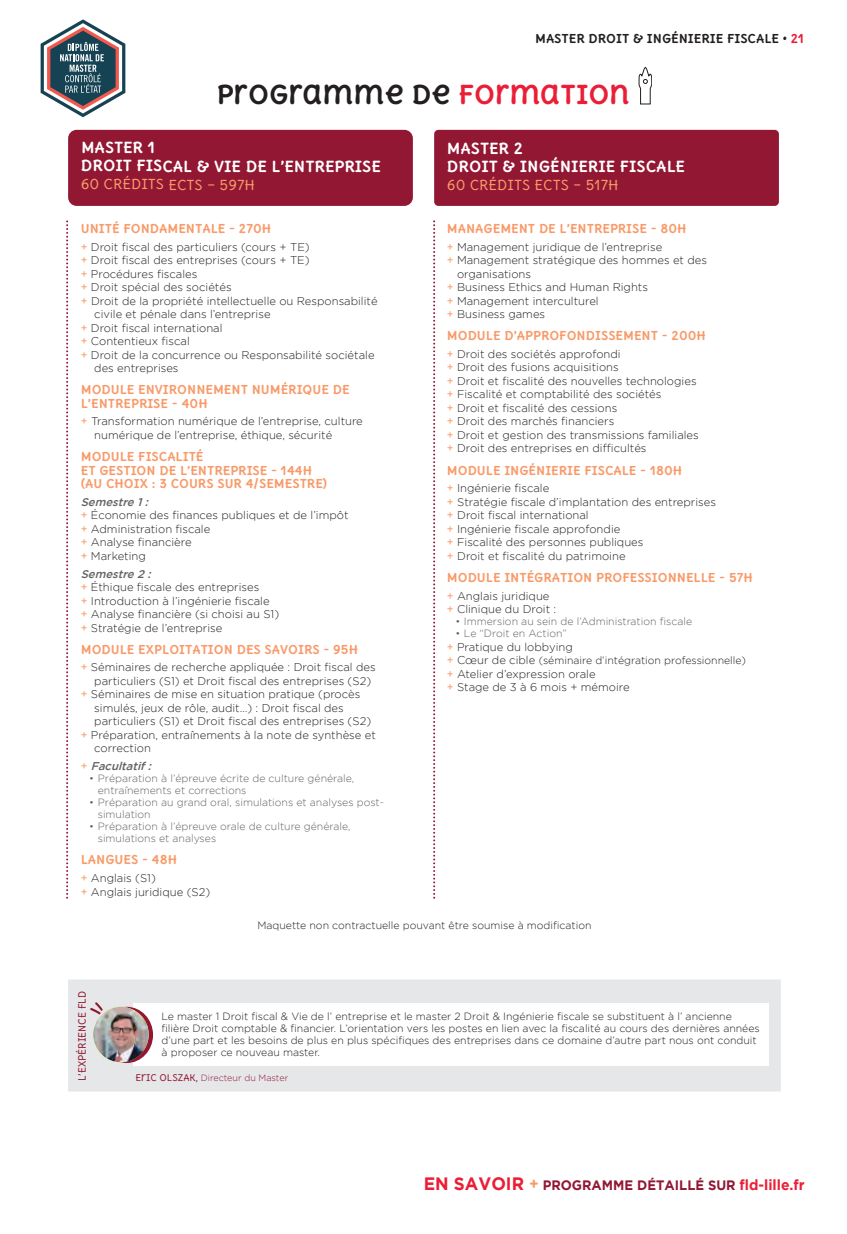
<style>
.page{position:relative;width:847px;height:1234px;background:#fff}
.page>*{position:absolute;margin:0;border:0;box-sizing:border-box;transform-origin:0 0}
.t1{font:700 25.5px "Delius Unicase";color:#231f20}
.t2{font:700 15px/18.5px "Delius Unicase";letter-spacing:-.005em;color:#fff}
.t3{font:700 13.65px "Gotham";color:#911733;scale:.96 1}
.t4{font:13.5px "Delius Unicase";letter-spacing:-.005em;color:#f89a69}
.t5{font:700 12px/13.5px "Delius Unicase";color:#f89a69}
.t6{font:700 12px "Delius Unicase";color:#231f20}
.t7{font:300 11.25px/13.5px "Gotham";color:#231f20}
.t8{font:italic 500 11.25px "Gotham";color:#636366}
.t9{font:300 10.5px/12px "Gotham";color:#231f20}
.t10{font:300 10.5px/12px "Gotham";color:#636366}
.t11{font:9.9px "Delius Unicase";color:#911733;scale:.95 1}
.t12{font:300 9px "Gotham";color:#911733}
.s1{color:#ea1f37}
.s2{font-family:"Delius Unicase";font-weight:400;color:#f89a69}
.s3{font-weight:500;font-style:italic;color:#636366}
.s4{font-family:"Delius Unicase";font-weight:400;font-style:normal;color:#f89a69}
.s5{font-family:"Delius Unicase";font-weight:400;font-size:11.25px;color:#f89a69}
.s6{font-size:11.25px}
.s7{font-family:"Delius Unicase";font-weight:400}
.s8{font-size:18px;color:#ea1f37}
.s9{font-family:"Delius Unicase";font-size:16.95px;color:#f89a69}
.s10{font-size:14.55px;color:#ea1f37}
</style>
<div class="page">
<svg style="left:41px;top:19px;width:84px;height:98px"></svg>
<svg style="left:638px;top:67px;width:13px;height:37px"></svg>
<div style="left:68px;top:130px;width:344px;height:76px;background:#911733;border-radius:9px"></div>
<div style="left:434px;top:130px;width:344px;height:76px;background:#911733;border-radius:4px"></div>
<svg style="left:66px;top:220px;width:2px;height:678px"></svg>
<svg style="left:433px;top:220px;width:2px;height:678px"></svg>
<div style="left:68px;top:979px;width:712px;height:112px;background:#e6e7e9"></div>
<div style="left:134px;top:1003px;width:634px;height:62px;background:#fff"></div>
<svg style="left:89px;top:1001px;width:14px;height:13px"></svg>
<svg style="left:100px;top:1006px;width:53px;height:56px"></svg>
<img style="left:93px;top:1006px;width:56px;height:55px;border-radius:28px">
<p class="t6" style="left:535px;top:30px;width:271px">MASTER DROIT &amp; INGÉNIERIE FISCALE • <span class="s1">21</span></p>
<h1 class="t1" style="left:217px;top:78px;width:414px">PROGRAMME DE <span class="s1">FORMATION</span></h1>
<h2 class="t2" style="left:81px;top:138px;width:301px">MASTER 1<br>DROIT FISCAL &amp; VIE DE L’ENTREPRISE</h2>
<p class="t4" style="left:81px;top:176px;width:176px">60 CRÉDITS ECTS – 597H</p>
<h2 class="t2" style="left:446px;top:139px;width:239px;line-height:18px">MASTER 2<br>DROIT &amp; INGÉNIERIE FISCALE</h2>
<p class="t4" style="left:446px;top:176px;width:173px">60 CRÉDITS ECTS – 517H</p>
<p class="t5" style="left:81px;top:221px;width:192px">UNITÉ FONDAMENTALE - 270H</p>
<p class="t7" style="left:81px;top:240px;width:230px"><span class="s2">+</span> Droit fiscal des particuliers (cours + TE)</p>
<p class="t7" style="left:81px;top:253px;width:230px"><span class="s2">+</span> Droit fiscal des entreprises (cours + TE)</p>
<p class="t7" style="left:81px;top:267px;width:118px"><span class="s2">+</span> Procédures fiscales</p>
<p class="t7" style="left:81px;top:280px;width:152px"><span class="s2">+</span> Droit spécial des sociétés</p>
<p class="t7" style="left:81px;top:294px;width:298px"><span class="s2">+</span> Droit de la propriété intellectuelle ou Responsabilité</p>
<p class="t7" style="left:94px;top:307px;width:178px">civile et pénale dans l’entreprise</p>
<p class="t7" style="left:81px;top:321px;width:143px"><span class="s2">+</span> Droit fiscal international</p>
<p class="t7" style="left:81px;top:334px;width:110px"><span class="s2">+</span> Contentieux fiscal</p>
<p class="t7" style="left:81px;top:348px;width:295px"><span class="s2">+</span> Droit de la concurrence ou Responsabilité sociétale</p>
<p class="t7" style="left:94px;top:361px;width:86px">des entreprises</p>
<p class="t5" style="left:81px;top:382px;width:270px">MODULE ENVIRONNEMENT NUMÉRIQUE DE<br>L’ENTREPRISE - 40H</p>
<p class="t7" style="left:94px;top:414px;width:270px;text-indent:-14px"><span class="s2">+</span> Transformation numérique de l’entreprise, culture numérique de l’entreprise, éthique, sécurité</p>
<p class="t5" style="left:81px;top:449px;width:248px">MODULE FISCALITÉ<br>ET GESTION DE L’ENTREPRISE - 144H (AU CHOIX : 3 COURS SUR 4/SEMESTRE)</p>
<p class="t7" style="left:81px;top:495px;width:269px"><span class="s3">Semestre 1:<br></span><span class="s2">+</span> Économie des finances publiques et de l’impôt <span class="s2">+</span> Administration fiscale<br><span class="s2">+</span> Analyse financière<br><span class="s2">+</span> Marketing</p>
<p class="t7" style="left:81px;top:566px;width:200px"><span class="s3">Semestre 2 :<br></span><span class="s2">+</span> Éthique fiscale des entreprises<br><span class="s2">+</span> Introduction à l’ingénierie fiscale <span class="s2">+</span> Analyse financière (si choisi au S1) <span class="s2">+</span> Stratégie de l’entreprise</p>
<p class="t5" style="left:81px;top:642px;width:278px">MODULE EXPLOITATION DES SAVOIRS - 95H</p>
<p class="t7" style="left:81px;top:660px;width:296px"><span class="s2">+</span> Séminaires de recherche appliquée : Droit fiscal des</p>
<p class="t7" style="left:94px;top:674px;width:278px">particuliers (S1) et Droit fiscal des entreprises (S2)</p>
<p class="t7" style="left:81px;top:687px;width:281px"><span class="s2">+</span> Séminaires de mise en situation pratique (procès</p>
<p class="t7" style="left:94px;top:701px;width:251px">simulés, jeux de rôle, audit…) : Droit fiscal des</p>
<p class="t7" style="left:94px;top:714px;width:278px">particuliers (S1) et Droit fiscal des entreprises (S2)</p>
<p class="t7" style="left:81px;top:728px;width:296px"><span class="s2">+</span> Préparation, entraînements à la note de synthèse et</p>
<p class="t7" style="left:94px;top:741px;width:58px">correction</p>
<p class="t8" style="left:81px;top:759px;width:75px"><span class="s4">+</span> Facultatif:</p>
<p class="t10" style="left:98px;top:772px;width:258px;text-indent:-9px">• Préparation à l’épreuve écrite de culture générale, entraînements et corrections</p>
<p class="t10" style="left:98px;top:796px;width:287px;text-indent:-9px">• Préparation au grand oral, simulations et analyses post&shy;simulation</p>
<p class="t10" style="left:98px;top:820px;width:254px;text-indent:-9px">• Préparation à l’épreuve orale de culture générale, simulations et analyses</p>
<p class="t5" style="left:81px;top:852px;width:98px">LANGUES - 48H</p>
<p class="t7" style="left:81px;top:871px;width:131px"><span class="s2">+</span> Anglais (S1)<br><span class="s2">+</span> Anglais juridique (S2)</p>
<p class="t5" style="left:446px;top:221px;width:241px">MANAGEMENT DE L’ENTREPRISE - 80H</p>
<p class="t7" style="left:446px;top:240px;width:217px"><span class="s2">+</span> Management juridique de l’entreprise</p>
<p class="t7" style="left:446px;top:253px;width:261px"><span class="s2">+</span> Management stratégique des hommes et des</p>
<p class="t7" style="left:457px;top:267px;width:75px">organisations</p>
<p class="t7" style="left:446px;top:280px;width:202px"><span class="s2">+</span> Business Ethics and Human Rights</p>
<p class="t7" style="left:446px;top:294px;width:153px"><span class="s2">+</span> Management interculturel</p>
<p class="t7" style="left:446px;top:307px;width:100px"><span class="s2">+</span> Business games</p>
<p class="t5" style="left:446px;top:328px;width:260px">MODULE D’APPROFONDISSEMENT - 200H</p>
<p class="t7" style="left:446px;top:347px;width:253px"><span class="s2">+</span> Droit des sociétés approfondi<br><span class="s2">+</span> Droit des fusions acquisitions<br><span class="s2">+</span> Droit et fiscalité des nouvelles technologies <span class="s2">+</span> Fiscalité et comptabilité des sociétés<br><span class="s2">+</span> Droit et fiscalité des cessions<br><span class="s2">+</span> Droit des marchés financiers<br><span class="s2">+</span> Droit et gestion des transmissions familiales <span class="s2">+</span> Droit des entreprises en difficultés</p>
<p class="t5" style="left:446px;top:463px;width:237px">MODULE INGÉNIERIE FISCALE - 180H</p>
<p class="t7" style="left:446px;top:481px;width:270px"><span class="s2">+</span> Ingénierie fiscale<br><span class="s2">+</span> Stratégie fiscale d’implantation des entreprises <span class="s2">+</span> Droit fiscal international<br><span class="s2">+</span> Ingénierie fiscale approfondie<br><span class="s2">+</span> Fiscalité des personnes publiques<br><span class="s2">+</span> Droit et fiscalité du patrimoine</p>
<p class="t5" style="left:446px;top:570px;width:307px">MODULE INTÉGRATION PROFESSIONNELLE - 57H</p>
<p class="t7" style="left:446px;top:588px;width:111px"><span class="s2">+</span> Anglais juridique <span class="s2">+</span> Clinique du Droit :</p>
<p class="t10" style="left:455px;top:615px;width:238px">• Immersion au sein de l’Administration fiscale</p>
<p class="t10" style="left:455px;top:627px;width:113px">• Le “Droit en Action”</p>
<p class="t7" style="left:446px;top:639px;width:127px"><span class="s2">+</span> Pratique du lobbying</p>
<p class="t9" style="left:446px;top:654px;width:300px"><span class="s5">+</span> <span class="s6">Cœur de cible</span> (séminaire d’intégration professionnelle)</p>
<p class="t7" style="left:446px;top:666px;width:184px"><span class="s2">+</span> Atelier d’expression orale<br><span class="s2">+</span> Stage de 3 à 6 mois + mémoire</p>
<p class="t11" style="left:76px;top:1081px;width:97px;rotate:-90deg">L’EXPÉRIENCE FLD</p>
<p class="t9" style="left:257px;top:919px;width:335px">Maquette non contractuelle pouvant être soumise à modification</p>
<p class="t9" style="left:161px;top:1009px;width:599px">Le master 1 Droit fiscal &amp; Vie de l’ entreprise et le master 2 Droit &amp; Ingénierie fiscale se substituent à l’ ancienne filière Droit comptable &amp; financier. L’orientation vers les postes en lien avec la fiscalité au cours des dernières années d’une part et les besoins de plus en plus spécifiques des entreprises dans ce domaine d’autre part nous ont conduit à proposer ce nouveau master.</p>
<p class="t12" style="left:135px;top:1073px;width:154px"><span class="s7">Eric OLSZAK,</span> Directeur du Master</p>
<p class="t3" style="left:423px;top:1177px;width:398px"><span class="s8">EN SAVOIR</span> <span class="s9">+</span> PROGRAMME DÉTAILLÉ SUR <span class="s10">fld-lille.fr</span></p>
</div>
